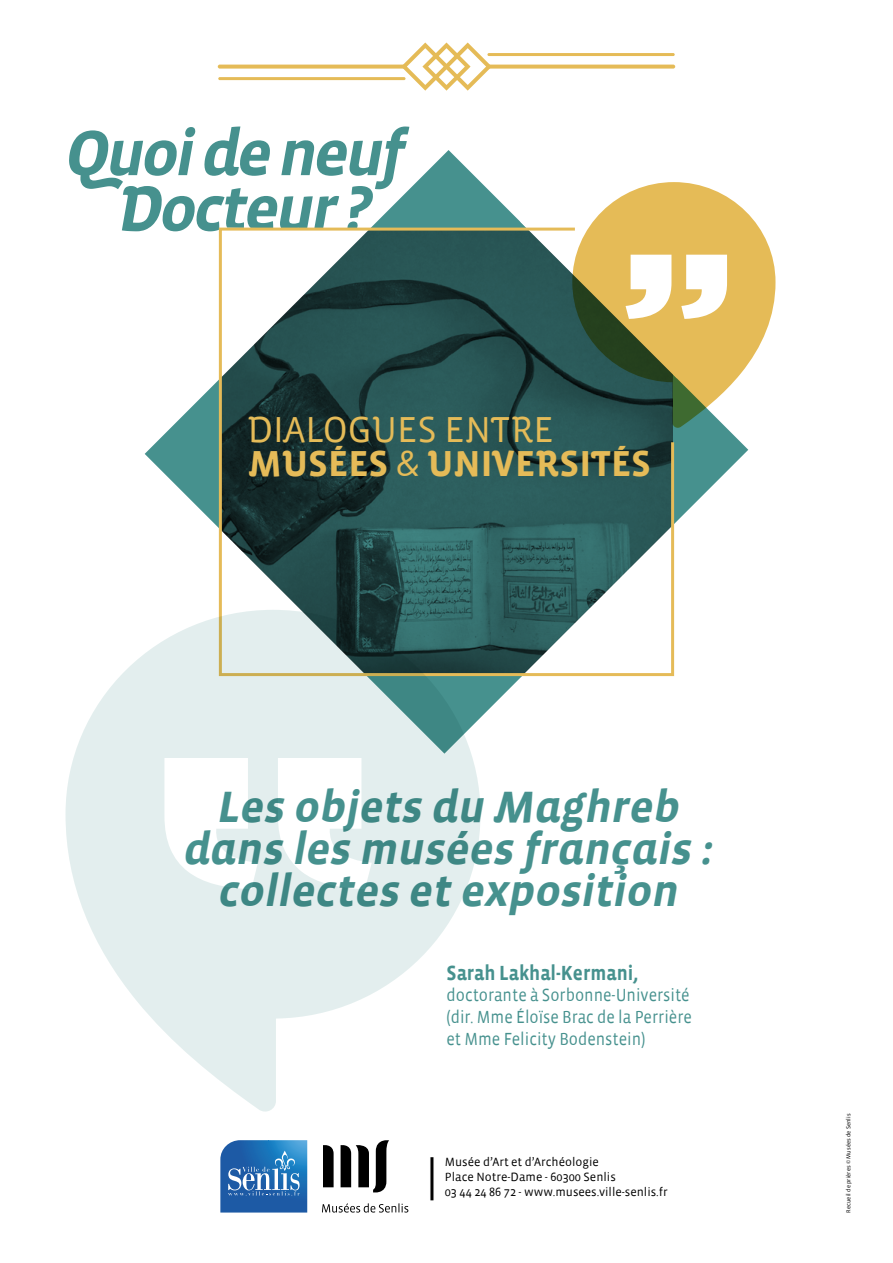
<style>
.page{position:relative;width:893px;height:1263px;background:#fff}
.page>*{position:absolute;margin:0;border:0;box-sizing:border-box;transform-origin:0 0}
.t1{font:italic 700 65.4px/55.5px "Vista Sans Alt";color:#46918e;text-align:center}
.t2{font:45.9px "Vista Sans";color:#000}
.t3{font:italic 700 45px/42px "Vista Sans Alt";color:#46918e;text-align:center}
.t4{font:700 37.05px "Vista Sans Alt";color:#e5bb58}
.t5{font:37.05px "Vista Sans Alt";color:#e5bb58}
.t6{font:700 21px "Vista Sans";color:#46918e;scale:.9 1}
.t7{font:18px/21.6px "Vista Sans";color:#46918e;scale:.9 1}
.t8{font:12.3px/15.3px "Vista Sans";color:#000}
.t9{font:6px "Vista Sans";color:#000}
.s1{font-family:"Vista Sans";font-weight:400}
</style>
<div class="page">
<svg style="left:220px;top:1140px;width:87px;height:72px;background:#3a7ab9"></svg>
<svg style="left:322px;top:1203px;width:86px;height:9px"></svg>
<svg style="left:323px;top:1145px;width:11px;height:42px"></svg>
<svg style="left:341px;top:1140px;width:48px;height:53px"></svg>
<svg style="left:487px;top:65px;width:188px;height:4px"></svg>
<hr style="left:487px;top:53px;width:188px;height:3px;background:#e5bb57;border-radius:2px">
<svg style="left:218px;top:65px;width:188px;height:4px"></svg>
<hr style="left:218px;top:77px;width:187px;height:3px;background:#e5bb57">
<svg style="left:401px;top:43px;width:91px;height:48px"></svg>
<svg style="left:145px;top:150px;width:603px;height:568px"></svg>
<svg style="left:572px;top:182px;width:203px;height:246px;fill:#e5bb57"></svg>
<svg style="left:217px;top:226px;width:459px;height:451px;background:#526f68"></svg>
<svg style="left:65px;top:610px;width:415px;height:502px;fill:#e3eeee"></svg>
<h1 class="t1" style="left:63px;top:127px;width:341px">Quoide neuf<br>Docteur?</h1>
<h3 class="t5" style="left:247px;top:410px;width:309px">DIALOGUES ENTRE</h3>
<h3 class="t4" style="left:248px;top:445px;width:404px">MUSÉES <span class="s1">&amp;</span> UNIVERSITÉS</h3>
<h3 class="t3" style="left:182px;top:786px;width:539px">Les objets du Maghreb dans les musées français : collectes et exposition</h3>
<h3 class="t6" style="left:446px;top:962px;width:215px">Sarah Lakhal-Kermani,</h3>
<h3 class="t7" style="left:446px;top:985px;width:274px">doctorante à Sorbonne-Université (dir. Mme Éloïse Brac de la Perrière et Mme Felicity Bodenstein)</h3>
<h2 class="t2" style="left:426px;top:1152px;width:13px">|</h2>
<p class="t8" style="left:445px;top:1154px;width:173px">Musée d’Art et d’Archéologie<br>Place Notre-Dame - 60300 Senlis</p>
<p class="t8" style="left:445px;top:1184px;width:225px">03 44 24 86 72 - www.musees.ville-senlis.fr</p>
<p class="t9" style="left:845px;top:1212px;width:100px;rotate:-90deg">Recueil de prières © Musées de Senlis</p>
</div>
